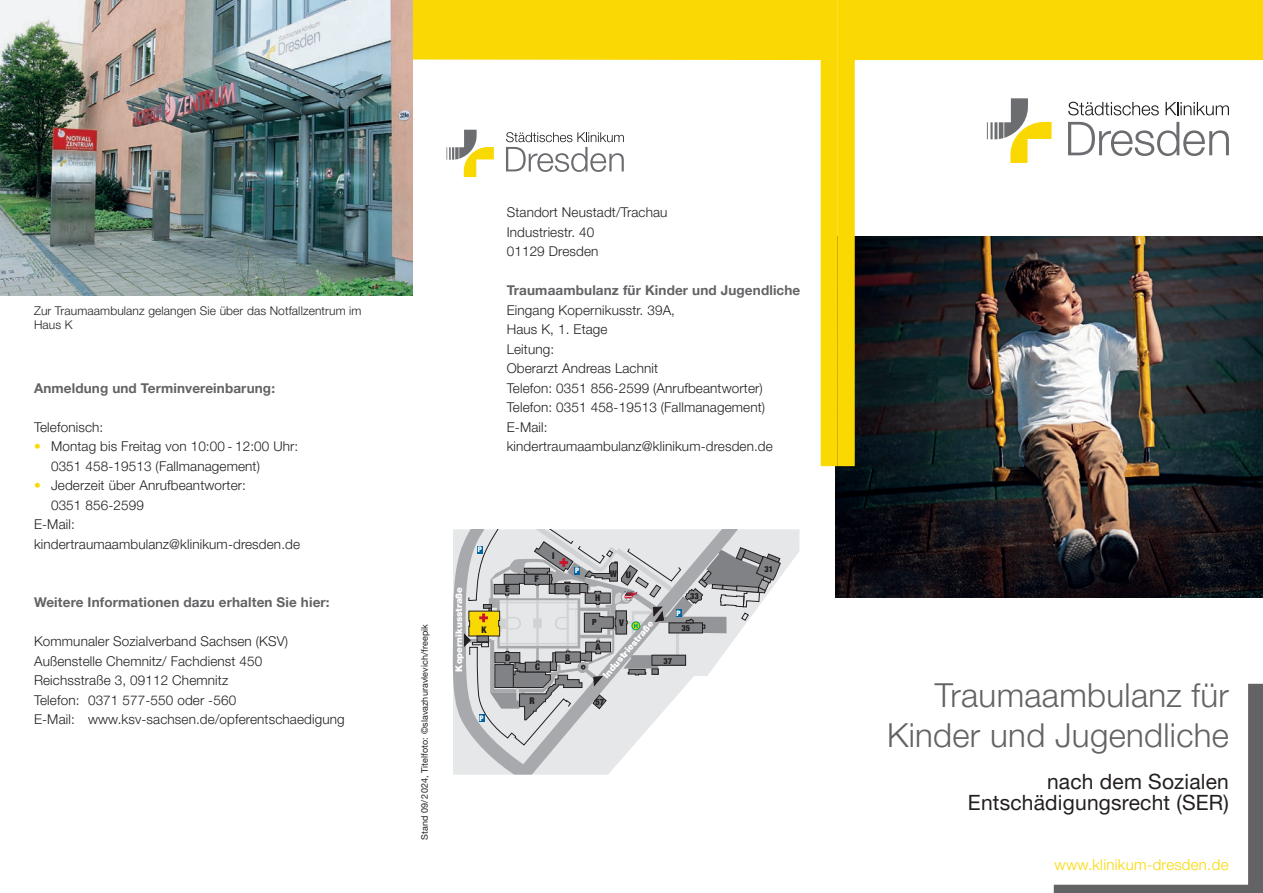
<style>
.page{position:relative;width:1263px;height:893px;background:#fff}
.page>*{position:absolute;margin:0;border:0;box-sizing:border-box;transform-origin:0 0}
.t1{font:300 33px/39.6px "Helvetica Neue LT Pro";letter-spacing:.01em;color:#636366;text-align:right}
.t2{font:21px/21px "Helvetica Neue LT Pro";letter-spacing:.01em;color:#231f20;text-align:right}
.t3{font:300 15px "Helvetica Neue LT Pro";letter-spacing:.02em;color:#fad802}
.t4{font:300 13.5px/19.5px "Helvetica Neue LT Pro";letter-spacing:.01em;color:#231f20}
.t5{font:700 13.5px "Helvetica Neue LT Pro";letter-spacing:.01em;color:#636366}
.t6{font:300 12px/14.4px "Helvetica Neue LT Pro";letter-spacing:.01em;color:#231f20}
.t7{font:900 9.15px "Helvetica Neue LT Pro";color:#fff}
.t8{font:900 condensed 9.15px "Helvetica Neue LT Pro";color:#231f20}
.t9{font:9px "Helvetica Neue LT Pro";letter-spacing:.01em;color:#231f20}
.t10{font:900 condensed 8.7px "Helvetica Neue LT Pro";color:#231f20}
.t11{font:900 condensed 8.4px "Helvetica Neue LT Pro";color:#231f20}
.t12{font:900 condensed 7.65px "Helvetica Neue LT Pro";color:#fff}
.s1{color:#fad802}
</style>
<div class="page">
<img style="left:836px;top:466px;width:427px;height:132px">
<svg style="left:1054px;top:684px;width:209px;height:209px"></svg>
<svg style="left:838px;top:0;width:425px;height:466px"></svg>
<svg style="left:412px;top:0;width:426px;height:466px"></svg>
<svg style="left:987px;top:98px;width:64px;height:65px"></svg>
<svg style="left:1068px;top:122px;width:161px;height:34px"></svg>
<svg style="left:1068px;top:102px;width:91px;height:13px"></svg>
<svg style="left:1165px;top:102px;width:64px;height:13px"></svg>
<svg style="left:446px;top:130px;width:48px;height:47px"></svg>
<svg style="left:506px;top:132px;width:118px;height:40px"></svg>
<svg style="left:781px;top:529px;width:18px;height:47px"></svg>
<svg style="left:452px;top:529px;width:182px;height:246px;background:#d5d6d8"></svg>
<svg style="left:464px;top:529px;width:317px;height:216px"></svg>
<img style="left:0;top:0;width:412px;height:295px">
<p class="t6" style="left:34px;top:303px;width:329px">Zur Traumaambulanz gelangen Sie über das Notfallzentrum im<br>Haus K</p>
<p class="t5" style="left:34px;top:380px;width:243px">Anmeldung und Terminvereinbarung:</p>
<p class="t4" style="left:34px;top:417px;width:71px">Telefonisch:</p>
<p class="t4" style="left:51px;top:436px;width:249px;text-indent:-17px"><span class="s1">•</span> Montag bis Freitag von 10:00 - 12:00 Uhr:<br>0351 458-19513 (Fallmanagement)</p>
<p class="t4" style="left:34px;top:475px;width:214px"><span class="s1">•</span> Jederzeit über Anrufbeantworter:</p>
<p class="t4" style="left:51px;top:495px;width:94px">0351 856-2599</p>
<p class="t4" style="left:34px;top:514px;width:42px">E-Mail:</p>
<p class="t4" style="left:34px;top:534px;width:268px">kindertraumaambulanz@klinikum-dresden.de</p>
<p class="t5" style="left:34px;top:594px;width:297px">Weitere Informationen dazu erhalten Sie hier:</p>
<p class="t4" style="left:34px;top:631px;width:312px">Kommunaler Sozialverband Sachsen (KSV)<br>Außenstelle Chemnitz/ Fachdienst 450<br>Reichsstraße 3, 09112 Chemnitz<br>Telefon: 0371 577-550 oder -560<br>E-Mail: www.ksv-sachsen.de/opferentschaedigung</p>
<p class="t4" style="left:507px;top:202px;width:162px">Standort Neustadt/Trachau<br>Industriestr. 40<br>01129 Dresden</p>
<p class="t5" style="left:507px;top:282px;width:295px">Traumaambulanz für Kinder und Jugendliche</p>
<p class="t4" style="left:507px;top:300px;width:268px">Eingang Kopernikusstr. 39A,<br>Haus K, 1. Etage<br>Leitung:<br>Oberarzt Andreas Lachnit<br>Telefon: 0351 856-2599 (Anrufbeantworter)<br>Telefon: 0351 458-19513 (Fallmanagement)<br>E-Mail: kindertraumaambulanz@klinikum-dresden.de</p>
<p class="t9" style="left:419px;top:840px;width:217px;rotate:-90deg">Stand 09/2024, Titelfoto: ©slavazhuravlevich/freepik</p>
<p class="t7" style="left:453px;top:672px;width:86px;rotate:-90deg">Kopernikusstraße</p>
<p class="t12" style="left:478px;top:545px;width:6px">P</p>
<p class="t8" style="left:482px;top:624px;width:7px">K</p>
<p class="t12" style="left:480px;top:713px;width:6px">P</p>
<p class="t8" style="left:552px;top:550px;width:4px">I</p>
<p class="t8" style="left:535px;top:573px;width:6px">F</p>
<p class="t12" style="left:575px;top:566px;width:6px">P</p>
<p class="t8" style="left:610px;top:569px;width:23px">W U</p>
<p class="t8" style="left:505px;top:584px;width:6px">E</p>
<p class="t8" style="left:565px;top:584px;width:7px">G</p>
<p class="t8" style="left:595px;top:592px;width:7px">H</p>
<p class="t11" style="left:690px;top:591px;width:10px">33</p>
<p class="t12" style="left:676px;top:608px;width:6px">P</p>
<p class="t8" style="left:505px;top:652px;width:7px">D</p>
<p class="t8" style="left:535px;top:661px;width:6px">C</p>
<p class="t8" style="left:565px;top:652px;width:7px">B</p>
<p class="t11" style="left:592px;top:617px;width:6px">P</p>
<p class="t8" style="left:619px;top:617px;width:6px">V</p>
<p class="t7" style="left:601px;top:674px;width:74px;rotate:-50deg">Industriestraße</p>
<p class="t8" style="left:596px;top:641px;width:7px">A</p>
<p class="t11" style="left:663px;top:656px;width:10px">37</p>
<p class="t11" style="left:681px;top:623px;width:10px">35</p>
<p class="t8" style="left:529px;top:695px;width:7px">R</p>
<p class="t10" style="left:595px;top:697px;width:10px">57</p>
<p class="t11" style="left:764px;top:564px;width:10px">31</p>
<h1 class="t1" style="left:887px;top:675px;width:343px">Traumaambulanz für<br>Kinder und Jugendliche</h1>
<h2 class="t2" style="left:968px;top:770px;width:262px">nach dem Sozialen<br>Entschädigungsrecht (SER)</h2>
<p class="t3" style="left:1054px;top:856px;width:175px">www.klinikum-dresden.de</p>
</div>
